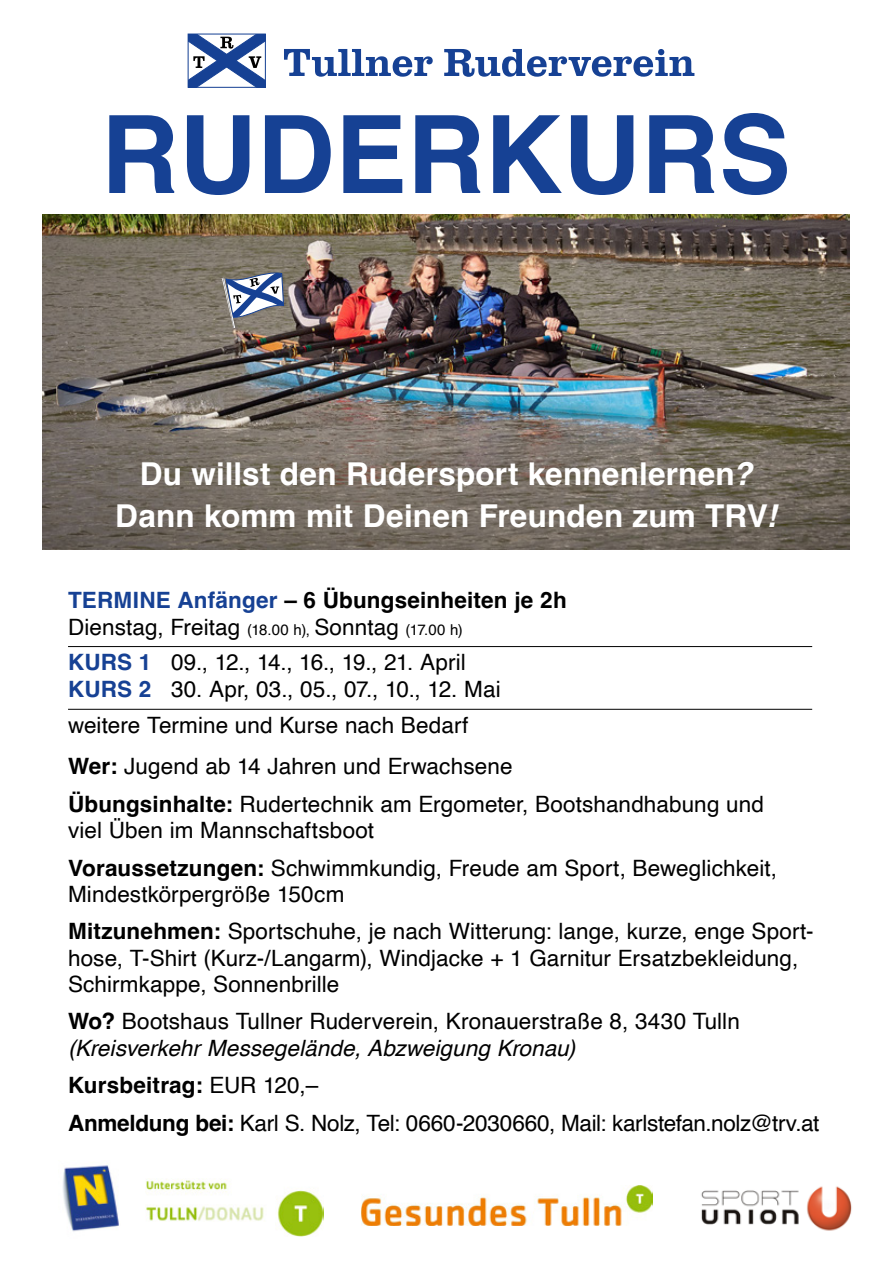
<style>
.page{position:relative;width:893px;height:1263px;background:#fff}
.page>*{position:absolute;margin:0;border:0;box-sizing:border-box;transform-origin:0 0}
.t1{font:700 108px "Helvetica";color:#164194}
.t2{font:700 31.5px/42px "Helvetica";letter-spacing:.005em;color:#fff;text-align:center}
.t3{font:22.5px/26.2px "Helvetica";letter-spacing:.005em;color:#000}
.t4{font:22.5px/37.5px "Helvetica";letter-spacing:-.015em;color:#000}
.s1{font-style:italic}
.s2{font-weight:700;color:#164194}
.s3{font-weight:700}
.s4{font-size:15px}
</style>
<div class="page">
<img style="left:43px;top:215px;width:806px;height:334px">
<hr style="left:68px;top:709px;width:744px;height:1px;background:#000">
<hr style="left:68px;top:646px;width:744px;height:1px;background:#000">
<div style="left:221px;top:271px;width:66px;height:61px;background:#000;opacity:.12"></div>
<svg style="left:222px;top:270px;width:63px;height:58px"></svg>
<div style="left:188px;top:34px;width:78px;height:54px;border:1px solid #164194"></div>
<svg style="left:284px;top:49px;width:149px;height:28px"></svg>
<svg style="left:444px;top:49px;width:250px;height:28px"></svg>
<svg style="left:188px;top:34px;width:77px;height:53px"></svg>
<img style="left:701px;top:1186px;width:151px;height:45px">
<img style="left:146px;top:1179px;width:177px;height:57px">
<img style="left:62px;top:1165px;width:57px;height:67px">
<img style="left:361px;top:1185px;width:291px;height:40px">
<h1 class="t1" style="left:101px;top:89px;width:691px">RUDERKURS</h1>
<h2 class="t2" style="left:115px;top:456px;width:662px">Du willst den Rudersport kennenlernen<span class="s1">?<br></span>Dann komm mit Deinen Freunden zum TRV<span class="s1">!</span></h2>
<p class="t3" style="left:68px;top:587px;width:500px;line-height:27px"><span class="s2">TERMINE Anfänger</span> <span class="s3">– 6 Übungseinheiten je 2h<br></span>Dienstag, Freitag <span class="s4">(18.00 h),</span> Sonntag <span class="s4">(17.00 h)</span></p>
<p class="t3" style="left:68px;top:650px;width:434px;line-height:27px"><span class="s2">KURS 1</span> 09., 12., 14., 16., 19., 21. April<br><span class="s2">KURS 2</span> 30. Apr, 03., 05., 07., 10., 12. Mai</p>
<p class="t3" style="left:68px;top:705px;width:446px;line-height:41.2px">weitere Termine und Kurse nach Bedarf<br><span class="s3">Wer:</span> Jugend ab 14 Jahren und Erwachsene</p>
<p class="t3" style="left:68px;top:791px;width:697px"><span class="s3">Übungsinhalte:</span> Rudertechnik am Ergometer, Bootshandhabung und viel Üben im Mannschaftsboot</p>
<p class="t3" style="left:68px;top:855px;width:711px"><span class="s3">Voraussetzungen:</span> Schwimmkundig, Freude am Sport, Beweglichkeit,<br>Mindestkörpergröße 150cm</p>
<p class="t3" style="left:68px;top:919px;width:747px"><span class="s3">Mitzunehmen:</span> Sportschuhe, je nach Witterung: lange, kurze, enge Sport&shy;hose, T-Shirt (Kurz-/Langarm), Windjacke + 1 Garnitur Ersatzbekleidung,<br>Schirmkappe, Sonnenbrille</p>
<p class="t3" style="left:68px;top:1009px;width:673px"><span class="s3">Wo?</span> Bootshaus Tullner Ruderverein, Kronauerstraße 8, 3430 Tulln <span class="s1">(Kreisverkehr Messegelände, Abzweigung Kronau)</span></p>
<p class="t4" style="left:68px;top:1067px;width:753px"><span class="s3">Kursbeitrag:</span> EUR 120,–<br><span class="s3">Anmeldung bei:</span> Karl S. Nolz, Tel: 0660-2030660, Mail: karlstefan.nolz@trv.at</p>
</div>
